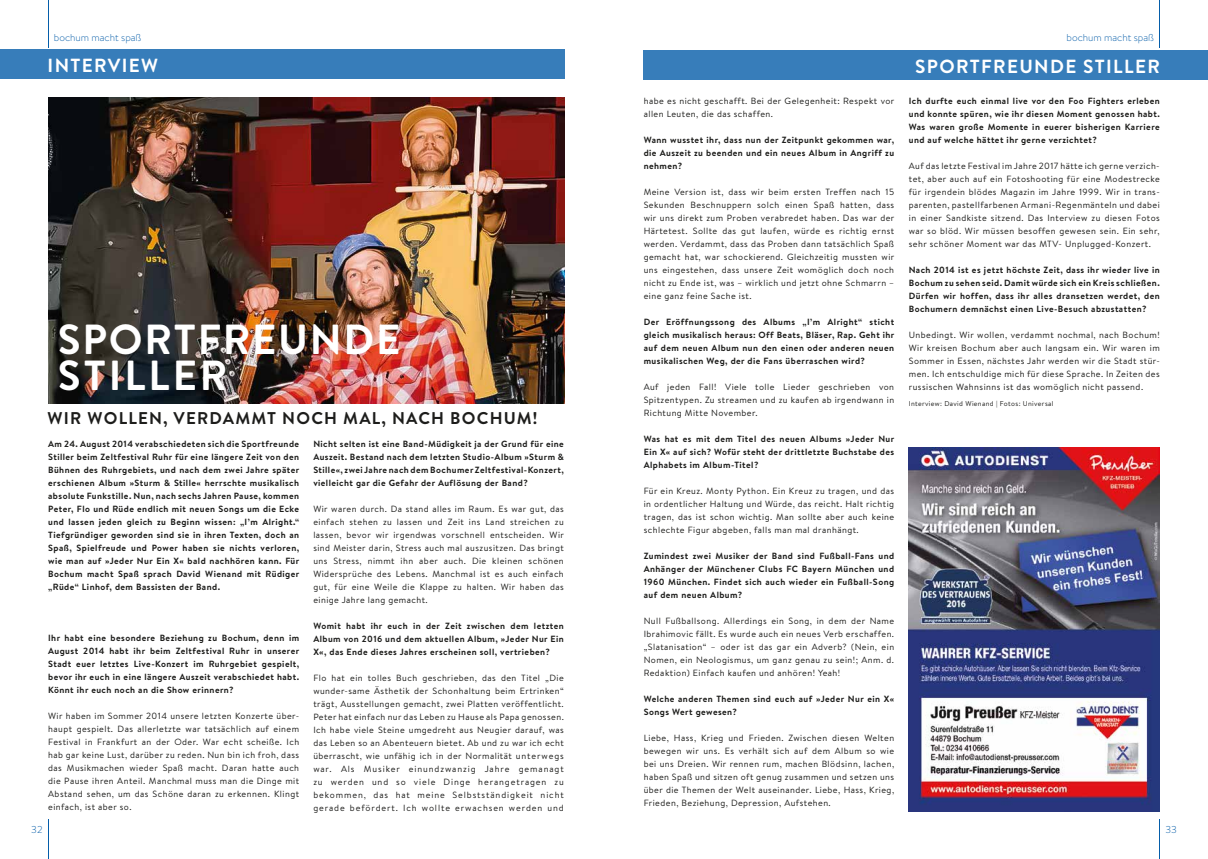
<style>
.page{position:relative;width:1208px;height:859px;background:#fff}
.page>*{position:absolute;margin:0;border:0;box-sizing:border-box;transform-origin:0 0}
.t1{font:700 42px/36px "Brandon Text";letter-spacing:.04em;color:#fff}
.t2{font:700 19px "Brandon Text";letter-spacing:.07em;color:#fff}
.t3{font:700 17px "Brandon Text";letter-spacing:.07em;color:#1d1d1b}
.t4{font:300 10px "Brandon Text";color:#055da9}
.t5{font:9px/13px "Brandon Text";letter-spacing:.05em;color:#1d1d1b;text-align:justify}
.t6{font:700 9px/13px "Brandon Text";letter-spacing:.05em;color:#1d1d1b;text-align:justify}
.t7{font:7px "Brandon Text";letter-spacing:.05em;color:#1d1d1b}
</style>
<div class="page">
<img style="left:909px;top:448px;width:250px;height:363px">
<img style="left:48px;top:98px;width:516px;height:306px">
<div style="left:0;top:50px;width:564px;height:29px;background:#377dba"></div>
<div style="left:643px;top:51px;width:565px;height:29px;background:#377dba"></div>
<hr style="left:48px;top:819px;width:1px;height:40px;background:#055da9">
<hr style="left:1159px;top:819px;width:1px;height:40px;background:#055da9">
<hr style="left:48px;top:0;width:1px;height:48px;background:#055da9">
<hr style="left:1159px;top:0;width:1px;height:48px;background:#055da9">
<p class="t4" style="left:54px;top:30px;width:89px">bochum macht spaß</p>
<p class="t4" style="left:1066px;top:30px;width:89px">bochum macht spaß</p>
<h2 class="t2" style="left:48px;top:52px;width:112px">INTERVIEW</h2>
<h2 class="t2" style="left:915px;top:53px;width:246px">SPORTFREUNDE STILLER</h2>
<h1 class="t1" style="left:58px;top:321px;width:344px">SPORTFREUNDE<br>STILLER</h1>
<h3 class="t3" style="left:48px;top:407px;width:491px">WIR WOLLEN, VERDAMMT NOCH MAL, NACH BOCHUM!</h3>
<p class="t6" style="left:48px;top:437px;width:253px">Am 24. August 2014 verabschiedeten sich die Sportfreunde Stiller beim Zeltfestival Ruhr für eine längere Zeit von den Bühnen des Ruhrgebiets, und nach dem zwei Jahre später erschienen Album »Sturm &amp; Stille« herrschte musikalisch absolute Funkstille. Nun, nach sechs Jahren Pause, kommen Peter, Flo und Rüde endlich mit neuen Songs um die Ecke und lassen jeden gleich zu Beginn wissen: „I’m Alright.“ Tiefgründiger geworden sind sie in ihren Texten, doch an Spaß, Spielfreude und Power haben sie nichts verloren, wie man auf »Jeder Nur Ein X« bald nachhören kann. Für Bochum macht Spaß sprach David Wienand mit Rüdiger „Rüde“ Linhof, dem Bassisten der Band.</p>
<p class="t6" style="left:48px;top:631px;width:253px">Ihr habt eine besondere Beziehung zu Bochum, denn im August 2014 habt ihr beim Zeltfestival Ruhr in unserer Stadt euer letztes Live-Konzert im Ruhrgebiet gespielt, bevor ihr euch in eine längere Auszeit verabschiedet habt.<br>Könnt ihr euch noch an die Show erinnern?</p>
<p class="t5" style="left:48px;top:709px;width:252px">Wir haben im Sommer 2014 unsere letzten Konzerte über&shy;haupt gespielt. Das allerletzte war tatsächlich auf einem Festival in Frankfurt an der Oder. War echt scheiße. Ich hab gar keine Lust, darüber zu reden. Nun bin ich froh, dass das Musikmachen wieder Spaß macht. Daran hatte auch die Pause ihren Anteil. Manchmal muss man die Dinge mit Abstand sehen, um das Schöne daran zu erkennen. Klingt einfach, ist aber so.</p>
<p class="t6" style="left:313px;top:437px;width:252px">Nicht selten ist eine Band-Müdigkeit ja der Grund für eine Auszeit. Bestand nach dem letzten Studio-Album »Sturm &amp; Stille«, zwei Jahre nach dem Bochumer Zeltfestival-Konzert, vielleicht gar die Gefahr der Auflösung der Band?</p>
<p class="t5" style="left:313px;top:502px;width:252px">Wir waren durch. Da stand alles im Raum. Es war gut, das einfach stehen zu lassen und Zeit ins Land streichen zu lassen, bevor wir irgendwas vorschnell entscheiden. Wir sind Meister darin, Stress auch mal auszusitzen. Das bringt uns Stress, nimmt ihn aber auch. Die kleinen schönen Widersprüche des Lebens. Manchmal ist es auch einfach gut, für eine Weile die Klappe zu halten. Wir haben das einige Jahre lang gemacht.</p>
<p class="t6" style="left:313px;top:619px;width:252px">Womit habt ihr euch in der Zeit zwischen dem letzten Album von 2016 und dem aktuellen Album, »Jeder Nur Ein X«, das Ende dieses Jahres erscheinen soll, vertrieben?</p>
<p class="t5" style="left:313px;top:671px;width:252px">Flo hat ein tolles Buch geschrieben, das den Titel „Die wunder-same Ästhetik der Schonhaltung beim Ertrinken“ trägt, Ausstellungen gemacht, zwei Platten veröffentlicht.<br>Peter hat einfach nur das Leben zu Hause als Papa genossen.<br>Ich habe viele Steine umgedreht aus Neugier darauf, was das Leben so an Abenteuern bietet. Ab und zu war ich echt überrascht, wie unfähig ich in der Normalität unterwegs war. Als Musiker einundzwanzig Jahre gemanagt zu werden und so viele Dinge herangetragen zu bekommen, das hat meine Selbstständigkeit nicht gerade befördert. Ich wollte erwachsen werden und</p>
<p class="t5" style="left:643px;top:94px;width:252px">habe es nicht geschafft. Bei der Gelegenheit: Respekt vor allen Leuten, die das schaffen.</p>
<p class="t6" style="left:643px;top:133px;width:252px">Wann wusstet ihr, dass nun der Zeitpunkt gekommen war, die Auszeit zu beenden und ein neues Album in Angriff zu nehmen?</p>
<p class="t5" style="left:643px;top:185px;width:252px">Meine Version ist, dass wir beim ersten Treffen nach 15<br>Sekunden Beschnuppern solch einen Spaß hatten, dass wir uns direkt zum Proben verabredet haben. Das war der Härtetest. Sollte das gut laufen, würde es richtig ernst werden. Verdammt, dass das Proben dann tatsächlich Spaß gemacht hat, war schockierend. Gleichzeitig mussten wir uns eingestehen, dass unsere Zeit womöglich doch noch nicht zu Ende ist, was – wirklich und jetzt ohne Schmarrn – eine ganz feine Sache ist.</p>
<p class="t6" style="left:643px;top:315px;width:252px">Der Eröffnungssong des Albums „I’m Alright“ sticht gleich musikalisch heraus: Off Beats, Bläser, Rap. Geht ihr auf dem neuen Album nun den einen oder anderen neuen musikalischen Weg, der die Fans überraschen wird?</p>
<p class="t5" style="left:643px;top:380px;width:252px">Auf jeden Fall! Viele tolle Lieder geschrieben von Spitzentypen. Zu streamen und zu kaufen ab irgendwann in Richtung Mitte November.</p>
<p class="t6" style="left:643px;top:432px;width:252px">Was hat es mit dem Titel des neuen Albums »Jeder Nur Ein X« auf sich? Wofür steht der drittletzte Buchstabe des Alphabets im Album-Titel?</p>
<p class="t5" style="left:643px;top:484px;width:252px">Für ein Kreuz. Monty Python. Ein Kreuz zu tragen, und das in ordentlicher Haltung und Würde, das reicht. Halt richtig tragen, das ist schon wichtig. Man sollte aber auch keine schlechte Figur abgeben, falls man mal dranhängt.</p>
<p class="t6" style="left:643px;top:549px;width:252px">Zumindest zwei Musiker der Band sind Fußball-Fans und Anhänger der Münchener Clubs FC Bayern München und 1960 München. Findet sich auch wieder ein Fußball-Song auf dem neuen Album?</p>
<p class="t5" style="left:643px;top:614px;width:252px">Null Fußballsong. Allerdings ein Song, in dem der Name Ibrahimovic fällt. Es wurde auch ein neues Verb erschaffen. „Slatanisation“ – oder ist das gar ein Adverb? (Nein, ein Nomen, ein Neologismus, um ganz genau zu sein!; Anm. d.<br>Redaktion) Einfach kaufen und anhören! Yeah!</p>
<p class="t6" style="left:643px;top:692px;width:252px">Welche anderen Themen sind euch auf »Jeder Nur ein X«<br>Songs Wert gewesen?</p>
<p class="t5" style="left:643px;top:731px;width:252px">Liebe, Hass, Krieg und Frieden. Zwischen diesen Welten bewegen wir uns. Es verhält sich auf dem Album so wie bei uns Dreien. Wir rennen rum, machen Blödsinn, lachen, haben Spaß und sitzen oft genug zusammen und setzen uns über die Themen der Welt auseinander. Liebe, Hass, Krieg, Frieden, Beziehung, Depression, Aufstehen.</p>
<p class="t6" style="left:909px;top:94px;width:252px">Ich durfte euch einmal live vor den Foo Fighters erleben und konnte spüren, wie ihr diesen Moment genossen habt.<br>Was waren große Momente in euerer bisherigen Karriere und auf welche hättet ihr gerne verzichtet?</p>
<p class="t5" style="left:909px;top:159px;width:252px">Auf das letzte Festival im Jahre 2017 hätte ich gerne verzich&shy;tet, aber auch auf ein Fotoshooting für eine Modestrecke für irgendein blödes Magazin im Jahre 1999. Wir in trans&shy;parenten, pastellfarbenen Armani-Regenmänteln und dabei in einer Sandkiste sitzend. Das Interview zu diesen Fotos war so blöd. Wir müssen besoffen gewesen sein. Ein sehr, sehr schöner Moment war das MTV- Unplugged-Konzert.</p>
<p class="t6" style="left:909px;top:263px;width:252px">Nach 2014 ist es jetzt höchste Zeit, dass ihr wieder live in Bochum zu sehen seid. Damit würde sich ein Kreis schließen.<br>Dürfen wir hoffen, dass ihr alles dransetzen werdet, den Bochumern demnächst einen Live-Besuch abzustatten?</p>
<p class="t5" style="left:909px;top:328px;width:252px">Unbedingt. Wir wollen, verdammt nochmal, nach Bochum!<br>Wir kreisen Bochum aber auch langsam ein. Wir waren im Sommer in Essen, nächstes Jahr werden wir die Stadt stür&shy;men. Ich entschuldige mich für diese Sprache. In Zeiten des russischen Wahnsinns ist das womöglich nicht passend.</p>
<p class="t7" style="left:909px;top:399px;width:146px">Interview: David Wienand | Fotos: Universal</p>
<p class="t4" style="left:31px;top:822px;width:13px">32</p>
<p class="t4" style="left:1165px;top:822px;width:13px">33</p>
</div>
